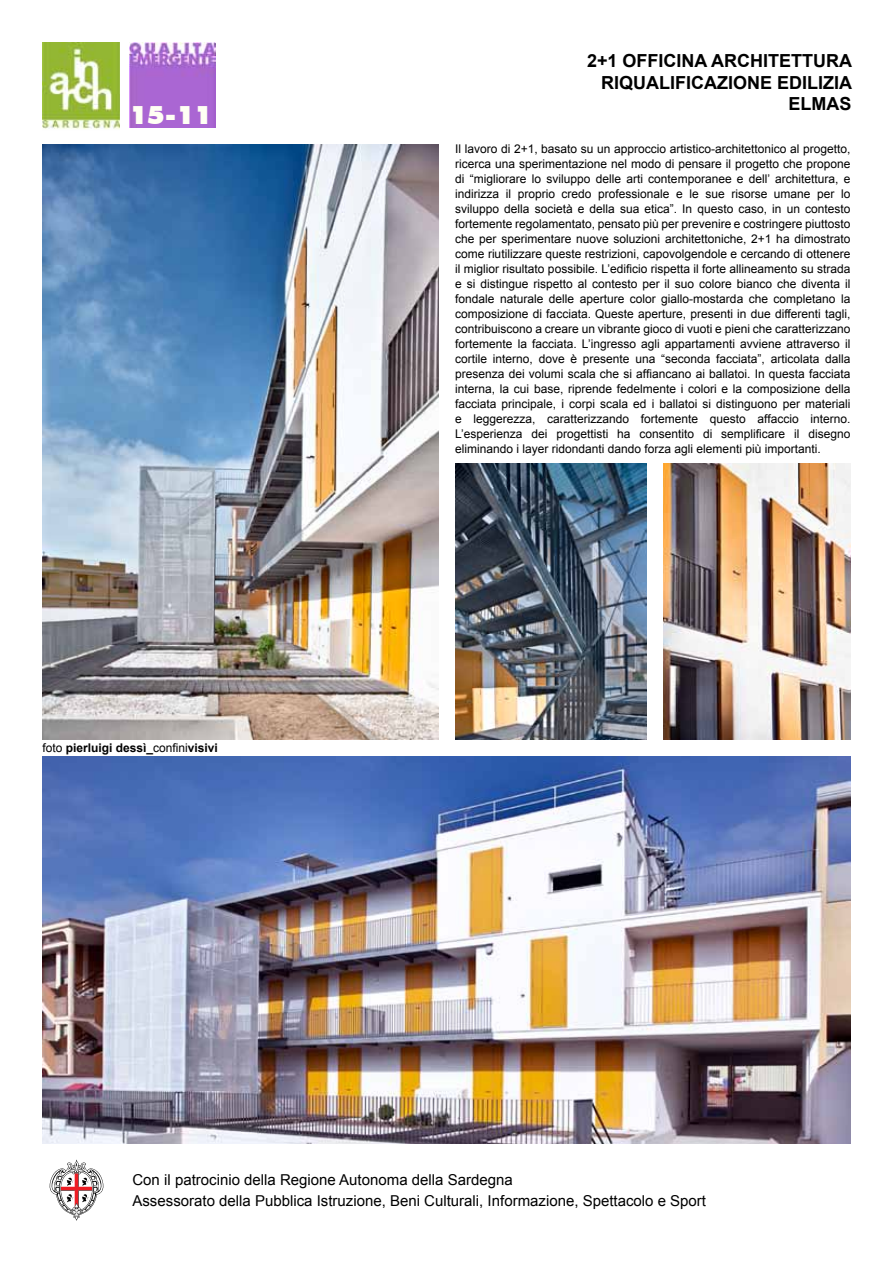
<style>
.page{position:relative;width:893px;height:1263px;background:#fff}
.page>*{position:absolute;margin:0;border:0;box-sizing:border-box;transform-origin:0 0}
.t1{font:900 25.5px "Futura BT";color:#fffff4}
.t2{font:700 18px/21.6px "Arial";color:#000;text-align:right}
.t3{font:15px/21px "Arial";color:#000}
.t4{font:12px/15px "Arial";color:#000;text-align:justify}
.t5{font:700 12px "Arial";color:#000}
.s1{font-weight:400}
</style>
<div class="page">
<svg style="left:49px;top:1160px;width:55px;height:60px"></svg>
<img style="left:43px;top:43px;width:77px;height:87px">
<img style="left:130px;top:43px;width:85px;height:85px">
<img style="left:43px;top:756px;width:807px;height:388px">
<img style="left:43px;top:144px;width:396px;height:596px">
<img style="left:663px;top:463px;width:187px;height:277px">
<img style="left:455px;top:463px;width:191px;height:277px">
<h1 class="t1" style="left:130px;top:99px;width:84px">15-11</h1>
<p class="t5" style="left:43px;top:739px;width:177px"><span class="s1">foto</span> pierluigi dessì_<span class="s1">confini</span>visivi</p>
<h2 class="t2" style="left:587px;top:51px;width:267px">2+1 OFFICINA ARCHITETTURA<br>RIQUALIFICAZIONE EDILIZIA<br>ELMAS</h2>
<p class="t4" style="left:455px;top:141px;width:397px">Il lavoro di 2+1, basato su un approccio artistico-architettonico al progetto, ricerca una sperimentazione nel modo di pensare il progetto che propone di “migliorare lo sviluppo delle arti contemporanee e dell’ architettura, e indirizza il proprio credo professionale e le sue risorse umane per lo sviluppo della società e della sua etica”. In questo caso, in un contesto fortemente regolamentato, pensato più per prevenire e costringere piuttosto che per sperimentare nuove soluzioni architettoniche, 2+1 ha dimostrato come riutilizzare queste restrizioni, capovolgendole e cercando di ottenere il miglior risultato possibile. L’edificio rispetta il forte allineamento su strada e si distingue rispetto al contesto per il suo colore bianco che diventa il fondale naturale delle aperture color giallo-mostarda che completano la composizione di facciata. Queste aperture, presenti in due differenti tagli, contribuiscono a creare un vibrante gioco di vuoti e pieni che caratterizzano fortemente la facciata. L’ingresso agli appartamenti avviene attraverso il cortile interno, dove è presente una “seconda facciata”, articolata dalla presenza dei volumi scala che si affiancano ai ballatoi. In questa facciata interna, la cui base, riprende fedelmente i colori e la composizione della facciata principale, i corpi scala ed i ballatoi si distinguono per materiali e leggerezza, caratterizzando fortemente questo affaccio interno.<br>L’esperienza dei progettisti ha consentito di semplificare il disegno eliminando i layer ridondanti dando forza agli elementi più importanti.</p>
<p class="t3" style="left:132px;top:1169px;width:575px">Con il patrocinio della Regione Autonoma della Sardegna<br>Assessorato della Pubblica Istruzione, Beni Culturali, Informazione, Spettacolo e Sport</p>
</div>
